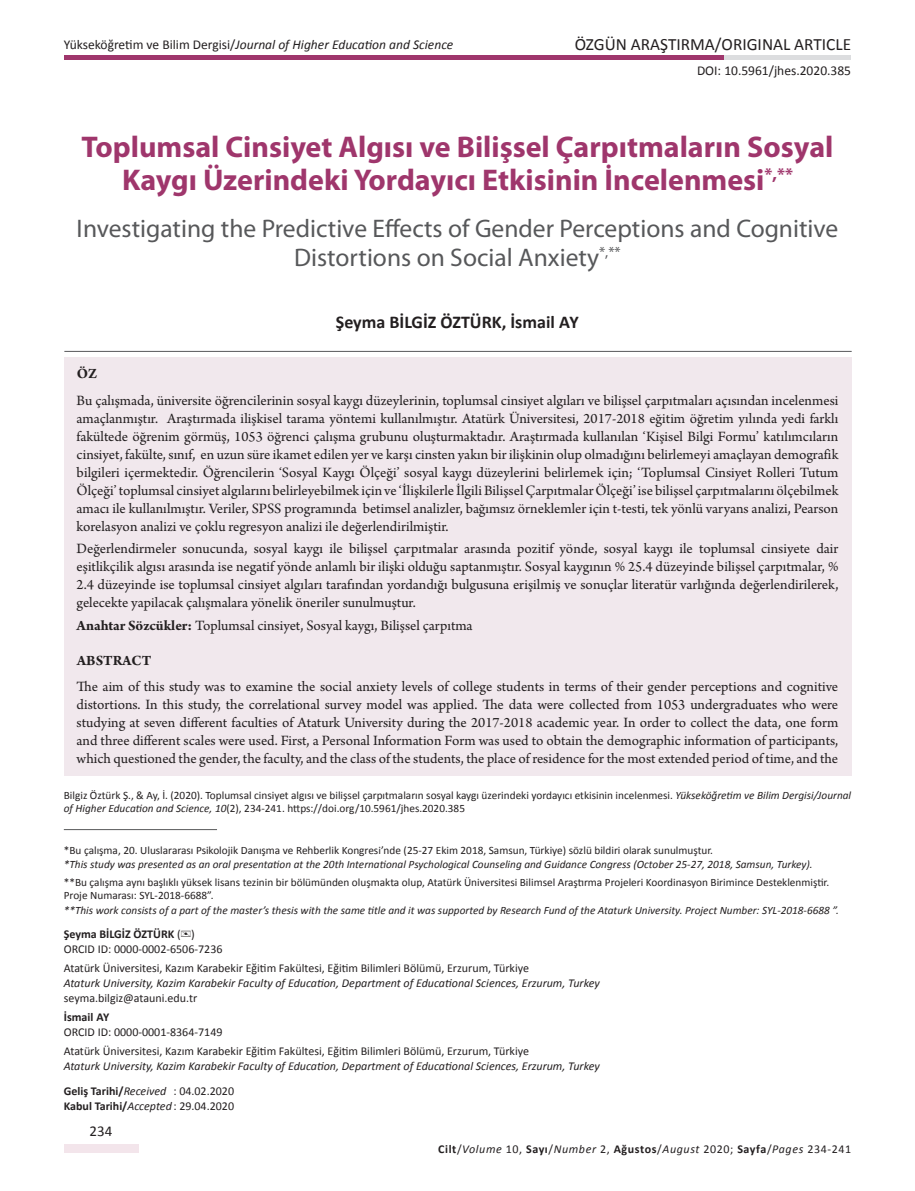
<style>
.page{position:relative;width:915px;height:1191px;background:#fff}
.page>*{position:absolute;margin:0;border:0;box-sizing:border-box;transform-origin:0 0}
.t1{font:700 30px/33px "Myriad Pro";color:#9f366c;text-align:center}
.t2{font:25.5px/29.2px "Myriad Pro";color:#57585a;text-align:center}
.t3{font:700 18px "Calibri";color:#231f20}
.t4{font:17.25px "Calibri";color:#231f20}
.t5{font:15px/18px "Arno Pro";color:#231f20;text-align:justify}
.t6{font:700 15px "Arno Pro";letter-spacing:.005em;color:#231f20}
.t7{font:15px "Calibri";color:#231f20}
.t8{font:italic 13.5px "Calibri";color:#231f20}
.t9{font:13.5px "Calibri";color:#231f20}
.t10{font:12px/15px "Calibri";color:#231f20}
.t11{font:italic 12px/24.8px "Calibri";color:#231f20}
.t12{font:italic 12px "Calibri";letter-spacing:.05em;color:#231f20}
.t13{font:700 12px "Calibri";color:#231f20}
.t14{font:11.25px/13.5px "Calibri";color:#231f20}
.t15{font:italic 11.25px "Calibri";color:#231f20}
.s1{font-style:normal}
.s2{font-weight:700}
.s3{font-style:italic}
.s4{font-weight:700;font-style:normal}
.s5{font-weight:400;font-style:italic}
.s6{font-weight:400}
</style>
<div class="page">
<div style="left:64px;top:1144px;width:74px;height:8px;background:#f3e5eb"></div>
<div style="left:719px;top:55px;width:131px;height:5px;background:#dcdddf"></div>
<div style="left:64px;top:55px;width:659px;height:5px;background:#9f366c"></div>
<div style="left:64px;top:357px;width:786px;height:419px;background:#f1e8ed"></div>
<hr style="left:64px;top:351px;width:787px;height:1px;background:#57585a">
<hr style="left:64px;top:829px;width:153px;height:1px;background:#57585a">
<p class="t8" style="left:64px;top:36px;width:391px"><span class="s1">Yükseköğretim ve Bilim Dergisi/</span>Journal of Higher Education and Science</p>
<p class="t4" style="left:574px;top:34px;width:278px">ÖZGÜN ARAŞTIRMA/ORIGINAL ARTICLE</p>
<p class="t9" style="left:696px;top:62px;width:156px">DOI: 10.5961/jhes.2020.385</p>
<h1 class="t1" style="left:81px;top:130px;width:753px">Toplumsal Cinsiyet Algısı ve Bilişsel Çarpıtmaların Sosyal<br>Kaygı Üzerindeki Yordayıcı Etkisinin İncelenmesi<sup>*,**</sup></h1>
<h2 class="t2" style="left:77px;top:213px;width:763px">Investigating the Predictive Effects of Gender Perceptions and Cognitive<br>Distortions on Social Anxiety<sup>*,**</sup></h2>
<p class="t3" style="left:336px;top:310px;width:244px">Şeyma BİLGİZ ÖZTÜRK, İsmail AY</p>
<p class="t6" style="left:77px;top:365px;width:22px">ÖZ</p>
<p class="t5" style="left:77px;top:392px;width:763px">Bu çalışmada, üniversite öğrencilerinin sosyal kaygı düzeylerinin, toplumsal cinsiyet algıları ve bilişsel çarpıtmaları açısından incelenmesi amaçlanmıştır. Araştırmada ilişkisel tarama yöntemi kullanılmıştır. Atatürk Üniversitesi, 2017-2018 eğitim öğretim yılında yedi farklı fakültede öğrenim görmüş, 1053 öğrenci çalışma grubunu oluşturmaktadır. Araştırmada kullanılan ‘Kişisel Bilgi Formu’ katılımcıların cinsiyet, fakülte, sınıf, en uzun süre ikamet edilen yer ve karşı cinsten yakın bir ilişkinin olup olmadığını belirlemeyi amaçlayan demografik bilgileri içermektedir. Öğrencilerin ‘Sosyal Kaygı Ölçeği’ sosyal kaygı düzeylerini belirlemek için; ‘Toplumsal Cinsiyet Rolleri Tutum Ölçeği’ toplumsal cinsiyet algılarını belirleyebilmek için ve ‘İlişkilerle İlgili Bilişsel Çarpıtmalar Ölçeği’ ise bilişsel çarpıtmalarını ölçebilmek amacı ile kullanılmıştır. Veriler, SPSS programında betimsel analizler, bağımsız örneklemler için t-testi, tek yönlü varyans analizi, Pearson korelasyon analizi ve çoklu regresyon analizi ile değerlendirilmiştir.</p>
<p class="t5" style="left:77px;top:540px;width:763px">Değerlendirmeler sonucunda, sosyal kaygı ile bilişsel çarpıtmalar arasında pozitif yönde, sosyal kaygı ile toplumsal cinsiyete dair eşitlikçilik algısı arasında ise negatif yönde anlamlı bir ilişki olduğu saptanmıştır. Sosyal kaygının % 25.4 düzeyinde bilişsel çarpıtmalar, % 2.4 düzeyinde ise toplumsal cinsiyet algıları tarafından yordandığı bulgusuna erişilmiş ve sonuçlar literatür varlığında değerlendirilerek, gelecekte yapilacak çalışmalara yönelik öneriler sunulmuştur.</p>
<p class="t5" style="left:77px;top:617px;width:397px"><span class="s2">Anahtar Sözcükler:</span> Toplumsal cinsiyet, Sosyal kaygı, Bilişsel çarpıtma</p>
<p class="t6" style="left:77px;top:651px;width:76px">ABSTRACT</p>
<p class="t5" style="left:77px;top:678px;width:763px">The aim of this study was to examine the social anxiety levels of college students in terms of their gender perceptions and cognitive distortions. In this study, the correlational survey model was applied. The data were collected from 1053 undergraduates who were studying at seven different faculties of Ataturk University during the 2017-2018 academic year. In order to collect the data, one form and three different scales were used. First, a Personal Information Form was used to obtain the demographic information of participants, which questioned the gender, the faculty, and the class of the students, the place of residence for the most extended period of time, and the</p>
<p class="t14" style="left:64px;top:788px;width:788px">Bilgiz Öztürk Ş., &amp; Ay, İ. (2020). Toplumsal cinsiyet algısı ve bilişsel çarpıtmaların sosyal kaygı üzerindeki yordayıcı etkisinin incelenmesi. <span class="s3">Yükseköğretim ve Bilim Dergisi/Journal of Higher Education and Science, 10</span>(2), 234-241. https://doi.org/10.5961/jhes.2020.385</p>
<p class="t14" style="left:64px;top:844px;width:650px">*Bu çalışma, 20. Uluslararası Psikolojik Danışma ve Rehberlik Kongresi’nde (25-27 Ekim 2018, Samsun, Türkiye) sözlü bildiri olarak sunulmuştur.</p>
<p class="t15" style="left:64px;top:856px;width:750px">*This study was presented as an oral presentation at the 20th International Psychological Counseling and Guidance Congress (October 25-27, 2018, Samsun, Turkey).</p>
<p class="t14" style="left:64px;top:875px;width:766px">**Bu çalışma aynı başlıklı yüksek lisans tezinin bir bölümünden oluşmakta olup, Atatürk Üniversitesi Bilimsel Araştırma Projeleri Koordinasyon Birimince Desteklenmiştir.<br>Proje Numarası: SYL-2018-6688”.</p>
<p class="t15" style="left:64px;top:902px;width:776px">**This work consists of a part of the master’s thesis with the same title and it was supported by Research Fund of the Ataturk University. Project Number: SYL-2018-6688 ”.</p>
<p class="t10" style="left:64px;top:926px;width:160px"><span class="s2">Şeyma BİLGİZ ÖZTÜRK</span> ( )<br>ORCID ID: 0000-0002-6506-7236</p>
<p class="t10" style="left:64px;top:960px;width:466px">Atatürk Üniversitesi, Kazım Karabekir Eğitim Fakültesi, Eğitim Bilimleri Bölümü, Erzurum, Türkiye</p>
<p class="t11" style="left:64px;top:970px;width:537px">Ataturk University, Kazim Karabekir Faculty of Education, Department of Educational Sciences, Erzurum, Turkey</p>
<p class="t10" style="left:64px;top:990px;width:135px">seyma.bilgiz@atauni.edu.tr</p>
<p class="t13" style="left:64px;top:1009px;width:47px">İsmail AY</p>
<p class="t10" style="left:64px;top:1022px;width:466px;line-height:19.2px">ORCID ID: 0000-0001-8364-7149<br>Atatürk Üniversitesi, Kazım Karabekir Eğitim Fakültesi, Eğitim Bilimleri Bölümü, Erzurum, Türkiye</p>
<p class="t11" style="left:64px;top:1053px;width:537px">Ataturk University, Kazim Karabekir Faculty of Education, Department of Educational Sciences, Erzurum, Turkey<br><span class="s4">Geliş Tarihi/</span>Received <span class="s1">: 04.02.2020</span></p>
<p class="t13" style="left:64px;top:1098px;width:172px">Kabul Tarihi/<span class="s5">Accepted</span><span class="s6">: 29.04.2020</span></p>
<p class="t7" style="left:90px;top:1121px;width:24px">234</p>
<p class="t12" style="left:438px;top:1140px;width:414px"><span class="s4">Cilt</span><span class="s1">/</span>Volume <span class="s1">10,</span> <span class="s4">Sayı</span><span class="s1">/</span>Number <span class="s1">2,</span> <span class="s4">Ağustos</span><span class="s1">/</span>August <span class="s1">2020;</span> <span class="s4">Sayfa</span><span class="s1">/</span>Pages <span class="s1">234-241</span></p>
</div>
